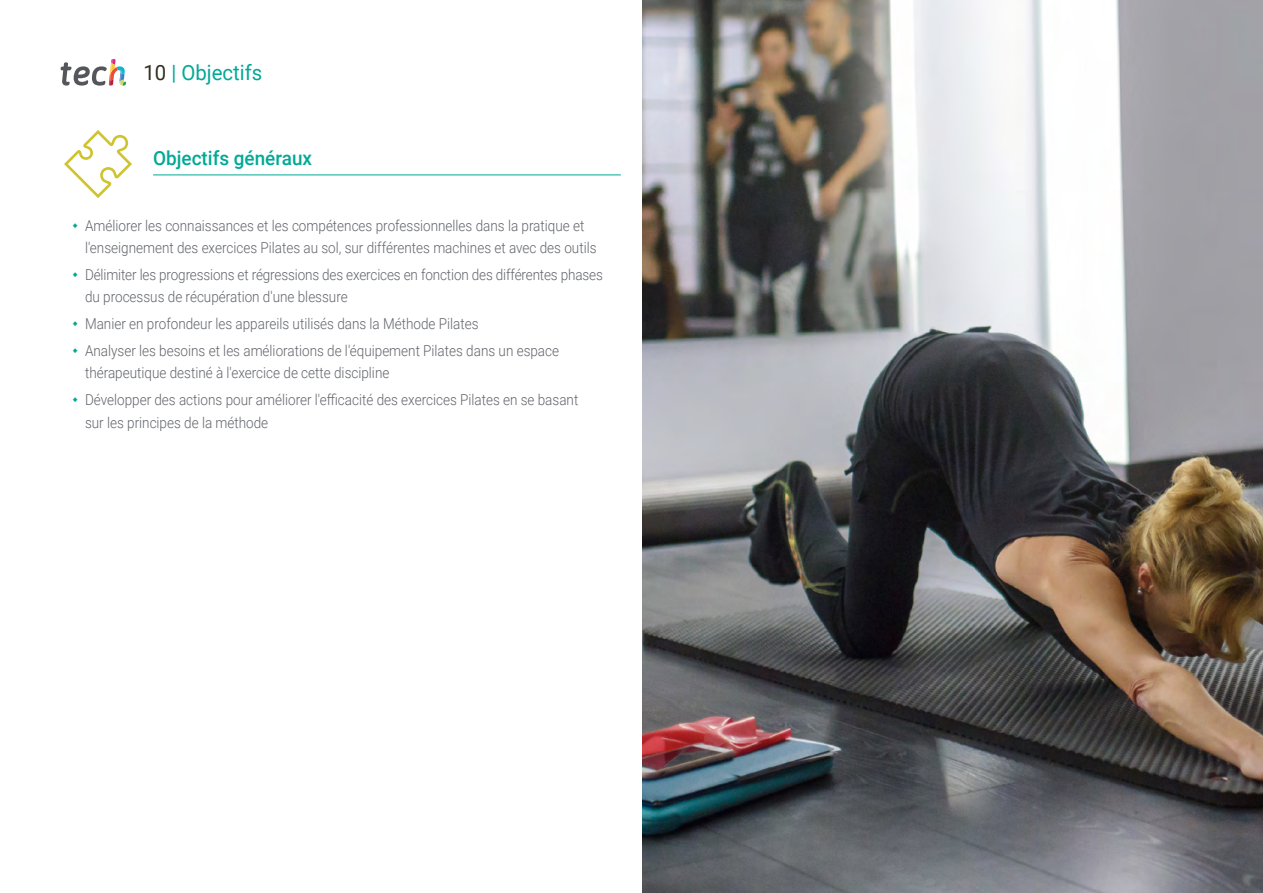
<style>
.page{position:relative;width:1263px;height:893px;background:#fff}
.page>*{position:absolute;margin:0;border:0;box-sizing:border-box;transform-origin:0 0}
.t1{font:21px "Roboto";color:#00a996}
.t2{font:500 19.5px "Roboto";color:#00a996}
.t3{font:300 15px/22.5px "Roboto";color:#61646a;scale:.9 1}
.s1{color:#312e20}
</style>
<div class="page">
<hr style="left:153px;top:175px;width:468px;height:1px;background:#00a996">
<svg style="left:64px;top:130px;width:68px;height:68px"></svg>
<svg style="left:61px;top:59px;width:65px;height:27px"></svg>
<img style="left:642px;top:0;width:621px;height:893px">
<h1 class="t1" style="left:144px;top:57px;width:120px"><span class="s1">10</span> | Objectifs</h1>
<h2 class="t2" style="left:153px;top:144px;width:160px">Objectifs généraux</h2>
<p class="t3" style="left:85px;top:213px;width:570px">Améliorer les connaissances et les compétences professionnelles dans la pratique et l'enseignement des exercices Pilates au sol, sur différentes machines et avec des outils</p>
<p class="t3" style="left:85px;top:263px;width:577px">Délimiter les progressions et régressions des exercices en fonction des différentes phases du processus de récupération d'une blessure</p>
<p class="t3" style="left:85px;top:310px;width:528px;line-height:26.7px">Manier en profondeur les appareils utilisés dans la Méthode Pilates<br>Analyser les besoins et les améliorations de l'équipement Pilates dans un espace</p>
<p class="t3" style="left:85px;top:359px;width:550px;line-height:26.7px">thérapeutique destiné à l'exercice de cette discipline<br>Développer des actions pour améliorer l'efficacité des exercices Pilates en se basant</p>
<p class="t3" style="left:85px;top:410px;width:205px">sur les principes de la méthode</p>
</div>
